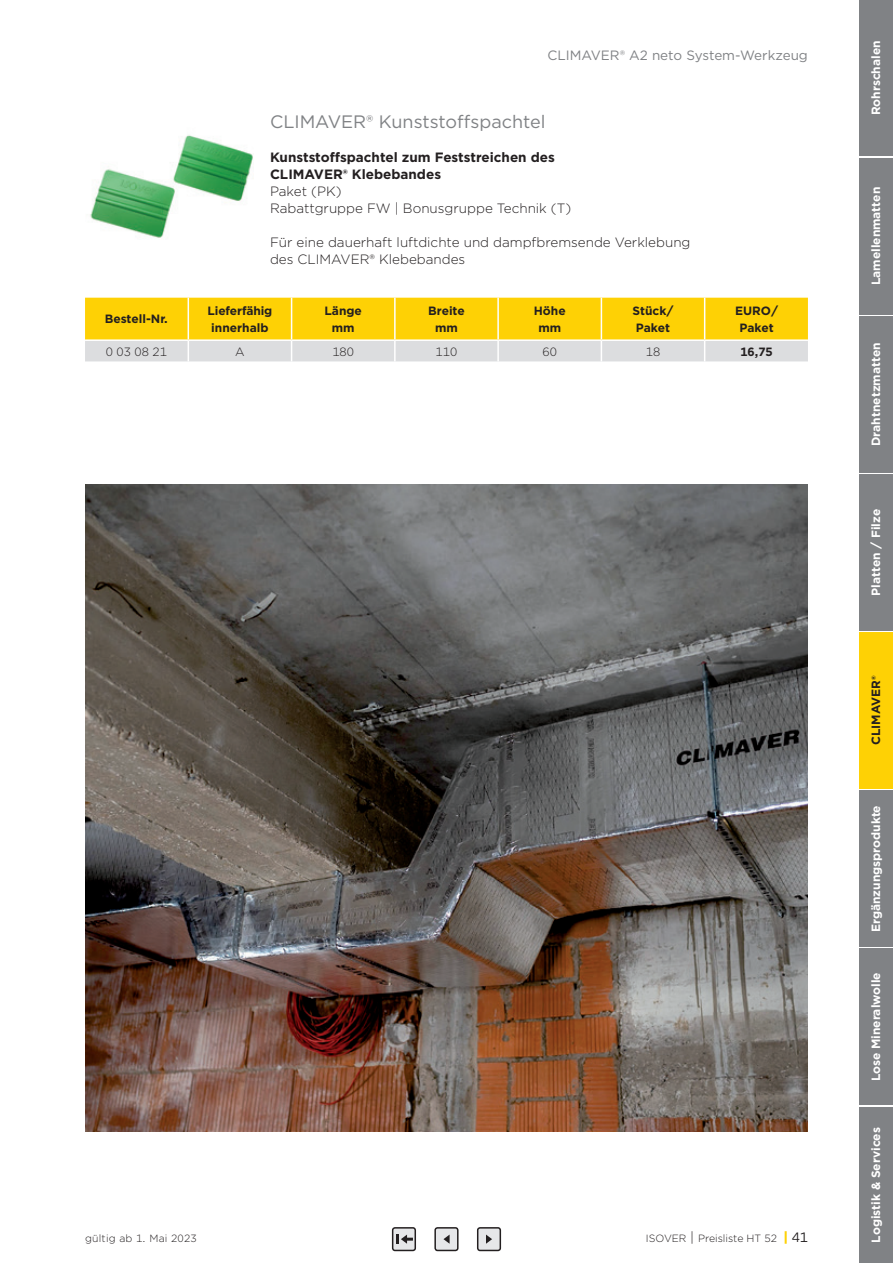
<style>
.page{position:relative;width:893px;height:1263px;background:#fff}
.page>*{position:absolute;margin:0;border:0;box-sizing:border-box;transform-origin:0 0}
.t1{font:18px "Gotham";color:#808285}
.t2{font:300 13.5px/17px "Gotham";color:#231f20}
.t3{font:700 13.5px/17px "Gotham";color:#231f20}
.t4{font:13.5px "Gotham";color:#808285}
.t5{font:700 12px "Gotham";color:#fff}
.t6{font:700 12px/17px "Gotham";color:#231f20;text-align:center}
.t7{font:300 12px "Gotham";color:#231f20}
.t8{font:300 10.5px "Gotham";color:#231f20}
.t9{font:300 10.5px "Gotham";letter-spacing:.02em;color:#231f20}
.s1{font-size:13.5px}
.s2{font-weight:900;font-size:13.5px;color:#fed105}
.s3{font-weight:400;font-size:13.5px}
</style>
<div class="page">
<img style="left:90px;top:135px;width:163px;height:103px">
<img style="left:85px;top:485px;width:723px;height:646px">
<svg style="left:85px;top:298px;width:723px;height:63px;background:#f3d652"></svg>
<div style="left:859px;top:0;width:34px;height:156px;background:#808285"></div>
<div style="left:859px;top:158px;width:34px;height:156px;background:#808285"></div>
<div style="left:859px;top:316px;width:34px;height:156px;background:#808285"></div>
<div style="left:859px;top:474px;width:34px;height:156px;background:#808285"></div>
<div style="left:859px;top:632px;width:34px;height:156px;background:#fed105"></div>
<div style="left:859px;top:791px;width:34px;height:156px;background:#808285"></div>
<div style="left:859px;top:949px;width:34px;height:156px;background:#808285"></div>
<div style="left:859px;top:1107px;width:34px;height:156px;background:#808285"></div>
<div style="left:393px;top:1228px;width:22px;height:22px;background:#e6e7e9;border-radius:2px"></div>
<div style="left:392px;top:1227px;width:24px;height:24px;border:2px solid #231f20;border-radius:2px"></div>
<svg style="left:396px;top:1234px;width:17px;height:10px"></svg>
<div style="left:435px;top:1228px;width:23px;height:22px;background:#e6e7e9;border-radius:2px"></div>
<div style="left:434px;top:1227px;width:25px;height:24px;border:2px solid #231f20;border-radius:2px"></div>
<svg style="left:443px;top:1234px;width:7px;height:10px"></svg>
<div style="left:478px;top:1228px;width:22px;height:22px;background:#e6e7e9;border-radius:2px"></div>
<div style="left:477px;top:1227px;width:24px;height:24px;border:2px solid #231f20;border-radius:2px"></div>
<svg style="left:486px;top:1234px;width:6px;height:10px"></svg>
<p class="t4" style="left:547px;top:46px;width:262px">CLIMAVER® A2 neto System-Werkzeug</p>
<h1 class="t1" style="left:270px;top:110px;width:277px">CLIMAVER® Kunststoffspachtel</h1>
<p class="t3" style="left:270px;top:148px;width:286px">Kunststoffspachtel zum Feststreichen des<br>CLIMAVER® Klebebandes</p>
<p class="t2" style="left:270px;top:182px;width:303px">Paket (PK)<br>Rabattgruppe FW | Bonusgruppe Technik (T)</p>
<p class="t2" style="left:270px;top:233px;width:422px">Für eine dauerhaft luftdichte und dampfbremsende Verklebung des CLIMAVER® Klebebandes</p>
<p class="t6" style="left:105px;top:311px;width:65px">Bestell-Nr.</p>
<p class="t6" style="left:208px;top:302px;width:66px">Lieferfähig innerhalb</p>
<p class="t6" style="left:324px;top:302px;width:39px">Länge mm</p>
<p class="t6" style="left:428px;top:302px;width:38px">Breite mm</p>
<p class="t6" style="left:534px;top:302px;width:33px">Höhe mm</p>
<p class="t6" style="left:632px;top:302px;width:43px;text-align:left">Stück/<br>Paket</p>
<p class="t6" style="left:735px;top:302px;width:45px">EU RO/<br>Paket</p>
<p class="t7" style="left:106px;top:344px;width:63px">0 03 08 21</p>
<p class="t7" style="left:235px;top:344px;width:11px">A</p>
<p class="t7" style="left:332px;top:344px;width:23px">180</p>
<p class="t7" style="left:436px;top:344px;width:23px">110</p>
<p class="t7" style="left:542px;top:344px;width:16px">60</p>
<p class="t7" style="left:646px;top:344px;width:16px">18</p>
<p class="t6" style="left:740px;top:343px;width:34px">16,75</p>
<p class="t9" style="left:85px;top:1231px;width:113px">gültig ab 1. Mai 2023</p>
<p class="t8" style="left:646px;top:1231px;width:164px">ISOVER <span class="s1">|</span> Preisliste HT 52 <span class="s2">|</span> <span class="s3">41</span></p>
<p class="t5" style="left:868px;top:115px;width:76px;rotate:-90deg">Rohrschalen</p>
<p class="t5" style="left:868px;top:285px;width:100px;rotate:-90deg">Lamellenmatten</p>
<p class="t5" style="left:868px;top:446px;width:105px;rotate:-90deg">Drahtnetzmatten</p>
<p class="t5" style="left:868px;top:596px;width:88px;rotate:-90deg">Platten / Filze</p>
<p class="t6" style="left:867px;top:745px;width:71px;rotate:-90deg">CLIMAVER®</p>
<p class="t5" style="left:868px;top:932px;width:129px;rotate:-90deg">Ergänzungsprodukte</p>
<p class="t5" style="left:868px;top:1081px;width:111px;rotate:-90deg">Lose Mineralwolle</p>
<p class="t5" style="left:868px;top:1242px;width:117px;rotate:-90deg">Logistik &amp; Services</p>
</div>
